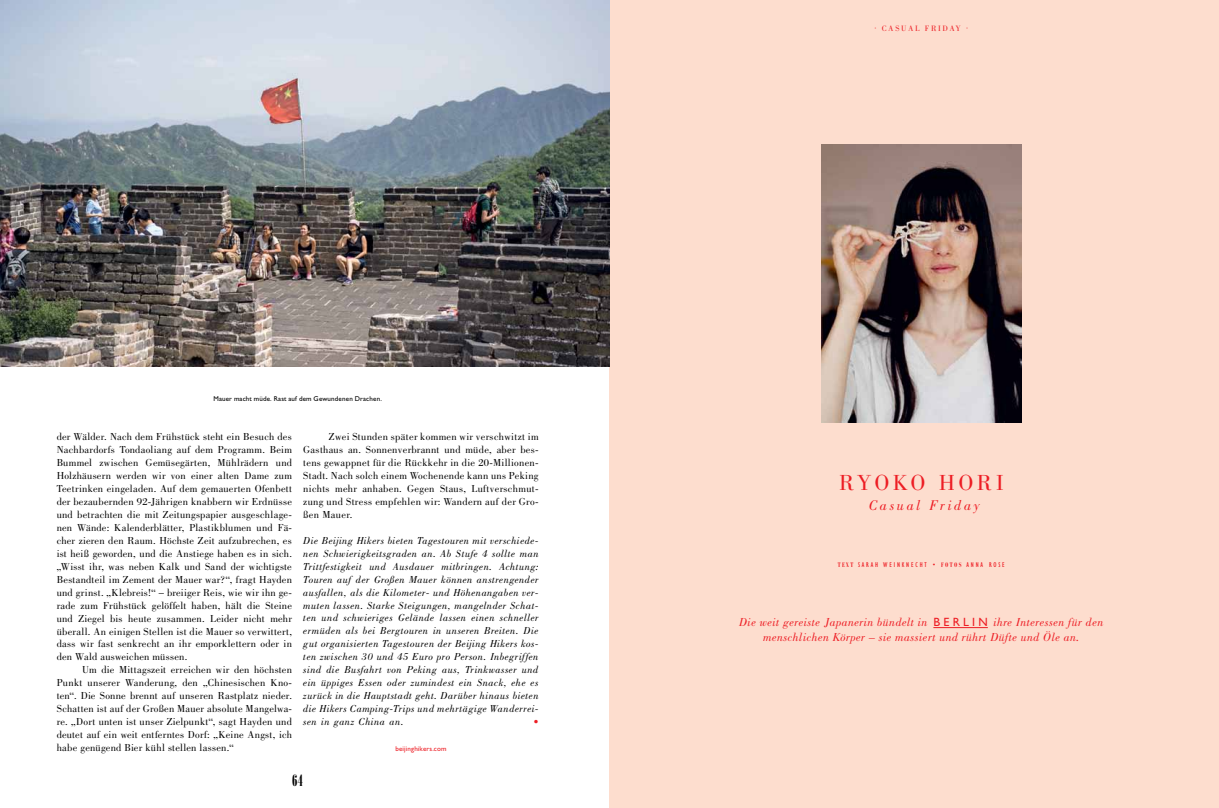
<style>
.page{position:relative;width:1219px;height:808px;background:#fff}
.page>*{position:absolute;margin:0;border:0;box-sizing:border-box;transform-origin:0 0}
.t1{font:22.5px "Bodoni LT";color:#ed1d24}
.t2{font:16px "Bodoni LT Poster Compressed";color:#000}
.t3{font:italic 14.5px "Bodoni LT";letter-spacing:.17em;color:#ed1d24}
.t4{font:italic 12px/15px "Bodoni LT";letter-spacing:.03em;color:#ed1d24}
.t5{font:10.5px/13px "Bodoni LT";letter-spacing:.025em;color:#000;text-align:justify}
.t6{font:italic 10.5px/13px "Bodoni LT";letter-spacing:.035em;color:#000;text-align:justify}
.t7{font:10.5px "Bodoni LT";color:#ed1d24}
.t8{font:8.1px "Bodoni LT";color:#ed1d24}
.t9{font:condensed 7.2px "Gill Sans";letter-spacing:.25em;color:#ed1d24}
.t10{font:7px "Gill Sans";letter-spacing:.025em;color:#000}
.t11{font:7px "Gill Sans";letter-spacing:.02em;color:#ed1d24}
.s1{font-family:"Bauer Bodoni";font-weight:700;font-size:6.5px}
.s2{font-family:"Gill Sans";font-style:normal}
</style>
<div class="page">
<div style="left:609px;top:0;width:610px;height:808px;background:#fdddce"></div>
<img style="left:821px;top:145px;width:200px;height:277px">
<hr style="left:933px;top:627px;width:55px;height:1px;background:#ed1d24">
<img style="left:0;top:0;width:610px;height:367px">
<p class="t10" style="left:213px;top:395px;width:170px">Mauer macht müde. Rast auf dem Gewundenen Drachen.</p>
<p class="t5" style="left:57px;top:430px;width:237px">der Wälder. Nach dem Frühstück steht ein Besuch des Nachbardorfs Tondaoliang auf dem Programm. Beim Bummel zwischen Gemüsegärten, Mühlrädern und Holzhäusern werden wir von einer alten Dame zum Teetrinken eingeladen. Auf dem gemauerten Ofenbett der bezaubernden 92-Jährigen knabbern wir Erdnüsse und betrachten die mit Zeitungspapier ausgeschlage&shy;nen Wände: Kalenderblätter, Plastikblumen und Fä&shy;cher zieren den Raum. Höchste Zeit aufzubrechen, es ist heiß geworden, und die Anstiege haben es in sich. „Wisst ihr, was neben Kalk und Sand der wichtigste Bestandteil im Zement der Mauer war?“, fragt Hayden und grinst. „Klebreis!“ – breiiger Reis, wie wir ihn ge&shy;rade zum Frühstück gelöffelt haben, hält die Steine und Ziegel bis heute zusammen. Leider nicht mehr überall. An einigen Stellen ist die Mauer so verwittert, dass wir fast senkrecht an ihr emporklettern oder in den Wald ausweichen müssen.</p>
<p class="t5" style="left:57px;top:663px;width:237px;text-indent:26px">Um die Mittagszeit erreichen wir den höchsten Punkt unserer Wanderung, den „Chinesischen Kno&shy;ten“. Die Sonne brennt auf unseren Rastplatz nieder.<br>Schatten ist auf der Großen Mauer absolute Mangelwa&shy;re. „Dort unten ist unser Zielpunkt“, sagt Hayden und deutet auf ein weit entferntes Dorf: „Keine Angst, ich habe genügend Bier kühl stellen lassen.“</p>
<p class="t5" style="left:303px;top:430px;width:237px;text-indent:26px">Zwei Stunden später kommen wir verschwitzt im Gasthaus an. Sonnenverbrannt und müde, aber bes&shy;tens gewappnet für die Rückkehr in die 20-Millionen-Stadt. Nach solch einem Wochenende kann uns Peking nichts mehr anhaben. Gegen Staus, Luftverschmut&shy;zung und Stress empfehlen wir: Wandern auf der Gro&shy;ßen Mauer.</p>
<p class="t6" style="left:303px;top:534px;width:237px">Die Beijing Hikers bieten Tagestouren mit verschiede&shy;nen Schwierigkeitsgraden an. Ab Stufe 4 sollte man Trittfestigkeit und Ausdauer mitbringen. Achtung:<br>Touren auf der Großen Mauer können anstrengender ausfallen, als die Kilometer- und Höhenangaben ver&shy;muten lassen. Starke Steigungen, mangelnder Schat&shy;ten und schwieriges Gelände lassen einen schneller ermüden als bei Bergtouren in unseren Breiten. Die gut organisierten Tagestouren der Beijing Hikers kos&shy;ten zwischen 30 und 45 Euro pro Person. Inbegriffen sind die Busfahrt von Peking aus, Trinkwasser und ein üppiges Essen oder zumindest ein Snack, ehe es zurück in die Hauptstadt geht. Darüber hinaus bieten die Hikers Camping-Trips und mehrtägige Wanderrei&shy;sen in ganz China an.</p>
<p class="t7" style="left:533px;top:716px;width:7px">•</p>
<p class="t11" style="left:395px;top:745px;width:53px">beijinghikers.com</p>
<h2 class="t2" style="left:292px;top:771px;width:13px">64</h2>
<p class="t8" style="left:874px;top:23px;width:21px">· Casu</p>
<p class="t8" style="left:908px;top:23px;width:30px">Al Friday</p>
<p class="t8" style="left:966px;top:23px;width:4px">·</p>
<h1 class="t1" style="left:839px;top:470px;width:36px">Ryoko</h1>
<h1 class="t1" style="left:939px;top:470px;width:36px">Hori</h1>
<h3 class="t3" style="left:869px;top:497px;width:113px">Casual Friday</h3>
<p class="t9" style="left:838px;top:560px;width:30px"><span class="s1">TEXT</span> SARAH</p>
<p class="t9" style="left:883px;top:560px;width:41px">WE IN KNE CHT</p>
<p class="t9" style="left:933px;top:560px;width:39px">• <span class="s1">FOTOS</span> ANNA</p>
<p class="t9" style="left:989px;top:560px;width:16px">RO SE</p>
<p class="t4" style="left:739px;top:614px;width:213px">Die weit gereiste Japanerin bündelt in <span class="s2">B erli</span></p>
<p class="t4" style="left:763px;top:614px;width:342px;text-indent:215px"><span class="s2">n</span> ihre Interessen für den menschlichen Körper – sie massiert und rührt Düfte und Öle an.</p>
</div>
